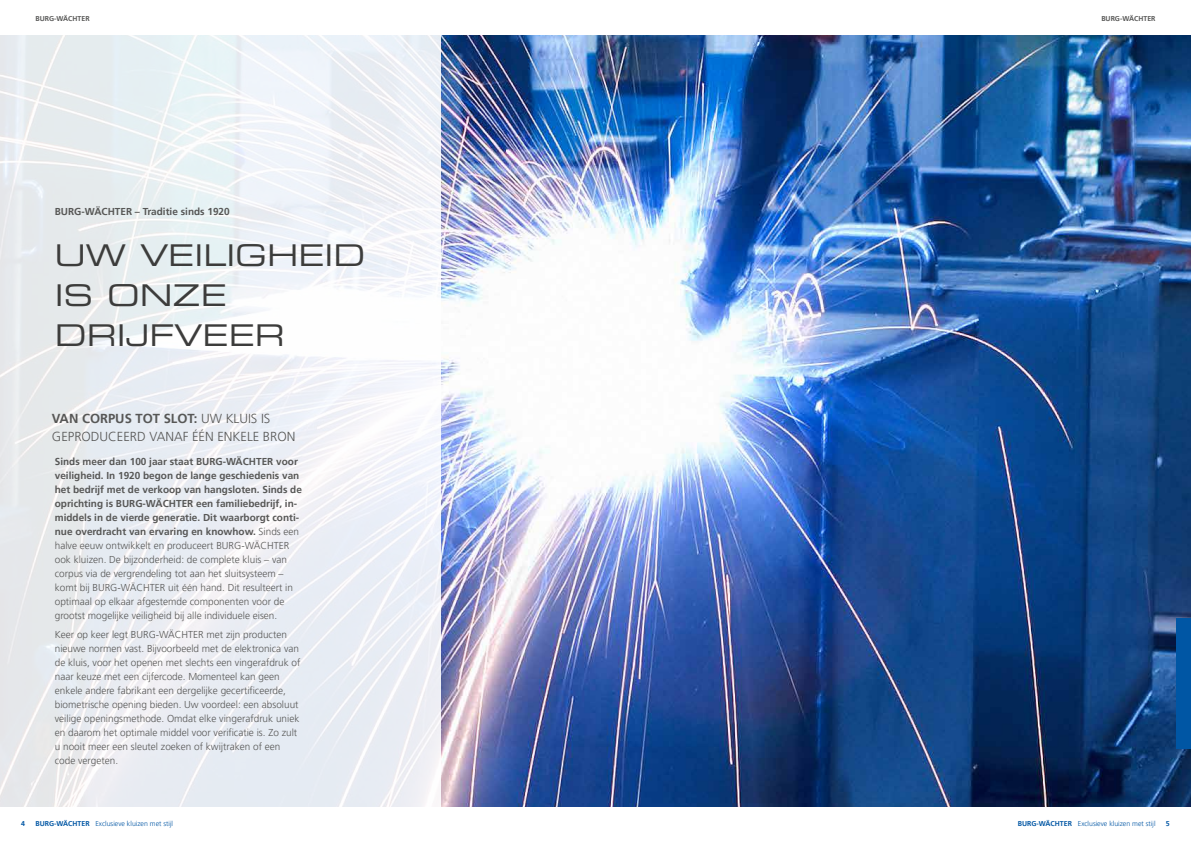
<style>
.page{position:relative;width:1191px;height:842px;background:#fff}
.page>*{position:absolute;margin:0;border:0;box-sizing:border-box;transform-origin:0 0}
.t1{font:30px/40px "Eurostile LT Std Ex 2";color:#3c3c3b}
.t2{font:300 13px/18px "Frutiger LT Pro";color:#575756}
.t3{font:300 10px/14px "Frutiger LT Pro";color:#575756}
.t4{font:700 10px "Frutiger LT Pro";color:#575756}
.t5{font:300 7px "Frutiger LT Pro";color:#0056a4}
.t6{font:700 7px "Frutiger LT Pro";color:#575756}
.t7{font:700 7px "Frutiger LT Pro";color:#0056a4}
.s1{font-weight:700}
</style>
<div class="page">
<img style="left:440px;top:35px;width:751px;height:771px">
<svg style="left:0;top:35px;width:440px;height:772px;fill:#e9edf3"></svg>
<div style="left:1176px;top:618px;width:15px;height:130px;background:#0056a4"></div>
<p class="t6" style="left:35px;top:14px;width:56px">BURG-WÄCHTER</p>
<p class="t6" style="left:1101px;top:14px;width:56px">BURG-WÄCHTER</p>
<p class="t4" style="left:55px;top:206px;width:176px">BURG-WÄCHTER – Traditie sinds 1920</p>
<h1 class="t1" style="left:55px;top:235px;width:312px">UW VEILIGHEID<br>IS ONZE<br>DRIJFVEER</h1>
<h2 class="t2" style="left:52px;top:409px;width:245px"><span class="s1">VAN CORPUS TOT SLOT:</span> UW KLUIS IS<br>GEPRODUCEERD VANAF ÉÉN ENKELE BRON</h2>
<p class="t3" style="left:55px;top:454px;width:249px"><span class="s1">Sinds meer dan 100 jaar staat BURG-WÄCHTER voor veiligheid. In 1920 begon de lange geschiedenis van het bedrijf met de verkoop van hangsloten. Sinds de oprichting is BURG-WÄCHTER een familiebedrijf, in&shy;middels in de vierde generatie. Dit waarborgt conti&shy;nue overdracht van ervaring en knowhow.</span> Sinds een halve eeuw ontwikkelt en produceert BURG-WÄCHTER ook kluizen. De bijzonderheid: de complete kluis – van corpus via de vergrendeling tot aan het sluitsysteem – komt bij BURG-WÄCHTER uit één hand. Dit resulteert in optimaal op elkaar afgestemde componenten voor de grootst mogelijke veiligheid bij alle individuele eisen.</p>
<p class="t3" style="left:55px;top:628px;width:247px">Keer op keer legt BURG-WÄCHTER met zijn producten nieuwe normen vast. Bijvoorbeeld met de elektronica van de kluis, voor het openen met slechts een vingerafdruk of naar keuze met een cijfercode. Momenteel kan geen enkele andere fabrikant een dergelijke gecertificeerde, biometrische opening bieden. Uw voordeel: een absoluut veilige openingsmethode. Omdat elke vingerafdruk uniek en daarom het optimale middel voor verificatie is. Zo zult u nooit meer een sleutel zoeken of kwijtraken of een code vergeten.</p>
<p class="t7" style="left:21px;top:820px;width:5px">4</p>
<p class="t5" style="left:35px;top:820px;width:139px"><span class="s1">BURG-WÄCHTER</span> Exclusieve kluizen met stijl</p>
<p class="t5" style="left:1017px;top:820px;width:139px"><span class="s1">BURG-WÄCHTER</span> Exclusieve kluizen met stijl</p>
<p class="t7" style="left:1165px;top:820px;width:5px">5</p>
</div>
